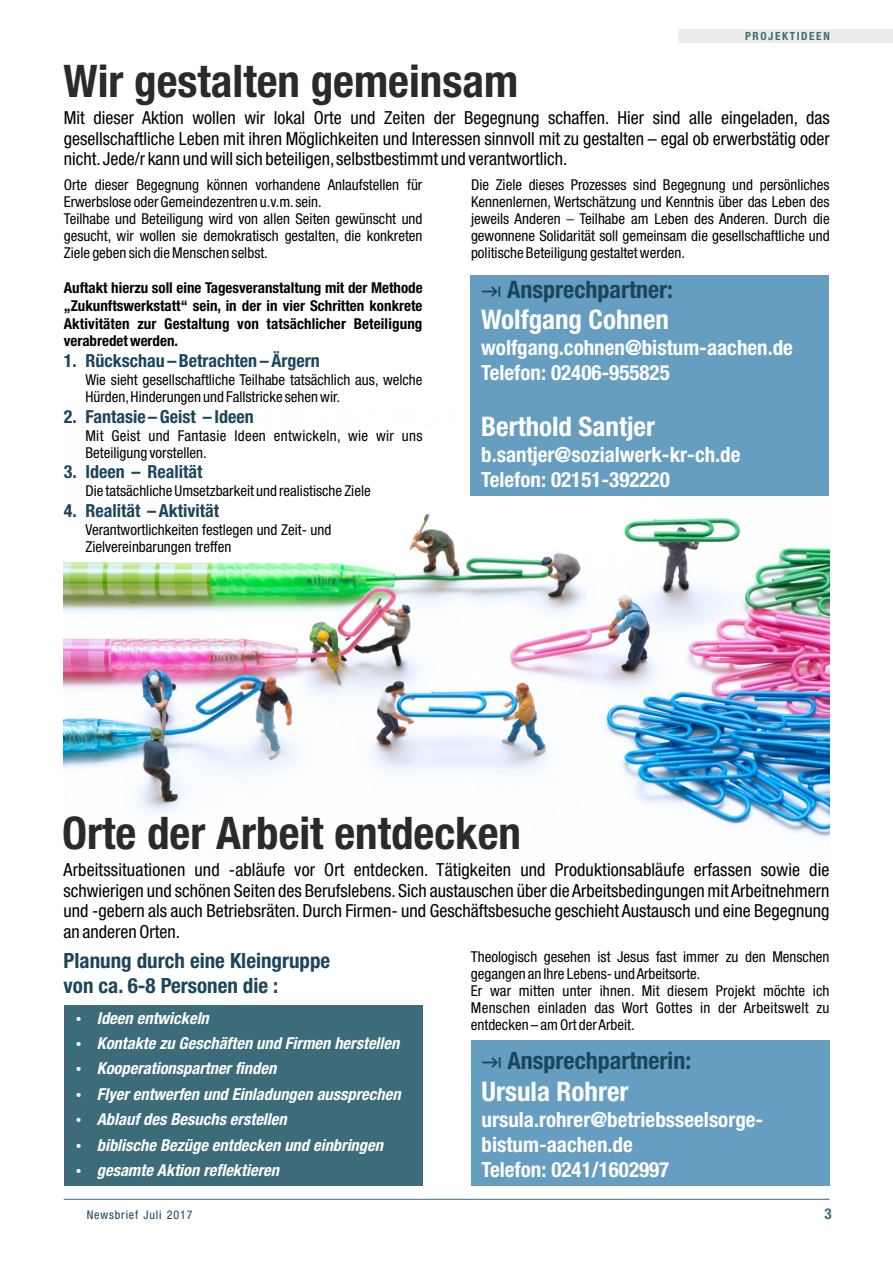
<style>
.page{position:relative;width:893px;height:1263px;background:#fff}
.page>*{position:absolute;margin:0;border:0;box-sizing:border-box;transform-origin:0 0}
.t1{font:700 condensed 45px "Helvetica Neue";color:#2b2a29}
.t2{font:700 condensed 27px "Helvetica Neue";color:#fefefe}
.t3{font:700 condensed 24px "Helvetica Neue";color:#1b455c}
.t4{font:700 condensed 21px/24.9px "Helvetica Neue";color:#fefefe}
.t5{font:700 condensed 21px/24.9px "Helvetica Neue";color:#1b455c}
.t6{font:condensed 18px/20.5px "Helvetica Neue";color:#000;text-align:justify}
.t7{font:700 condensed 18px "Helvetica Neue";color:#1b455c}
.t8{font:italic 700 condensed 16.5px/25.3px "Helvetica Neue";color:#fefefe}
.t9{font:condensed 15px/17.1px "Helvetica Neue";color:#000}
.t10{font:700 condensed 15px/17.7px "Helvetica Neue";letter-spacing:.01em;color:#000;text-align:justify}
.t11{font:condensed 15px/17.1px "Helvetica Neue";letter-spacing:.02em;color:#000}
.t12{font:700 condensed 15px "Helvetica Neue LT Std";color:#3c6c7a}
.t13{font:condensed 12px "Helvetica Neue LT Std";letter-spacing:.07em;color:#1b455c}
.t14{font:700 condensed 11.25px "Helvetica Neue";letter-spacing:.145em;color:#3c6c7a}
.s1{color:#2b2a29}
</style>
<div class="page">
<div style="left:471px;top:1040px;width:359px;height:146px;background:#659ec0"></div>
<div style="left:64px;top:1005px;width:358px;height:181px;background:#3c6c7a"></div>
<div style="left:679px;top:29px;width:214px;height:14px;background:#ebecec"></div>
<img style="left:64px;top:513px;width:766px;height:325px">
<hr style="left:64px;top:1199px;width:766px;height:1px;background:#3c6c7a">
<div style="left:470px;top:275px;width:359px;height:221px;background:#659ec0"></div>
<p class="t14" style="left:745px;top:29px;width:86px">PROJEKTIDEEN</p>
<h1 class="t1" style="left:63px;top:53px;width:456px">Wir gestalten gemeinsam</h1>
<p class="t6" style="left:64px;top:107px;width:767px">Mit dieser Aktion wollen wir lokal Orte und Zeiten der Begegnung schaffen. Hier sind alle eingeladen, das gesellschaftliche Leben mit ihren Möglichkeiten und Interessen sinnvoll mit zu gestalten – egal ob erwerbstätig oder nicht.Jede/r kann und will sich beteiligen,selbstbestimmt und verantwortlich.</p>
<p class="t9" style="left:64px;top:176px;width:360px">Orte dieser Begegnung können vorhandene Anlaufstellen für Erwerbslose oder Gemeindezentren u.v.m.sein.<br>Teilhabe und Beteiligung wird von allen Seiten gewünscht und gesucht, wir wollen sie demokratisch gestalten, die konkreten Ziele geben sich die Menschen selbst.</p>
<p class="t10" style="left:64px;top:279px;width:360px">Auftakt hierzu soll eine Tagesveranstaltung mit der Methode „Zukunftswerkstatt“ sein, in der in vier Schritten konkrete Aktivitäten zur Gestaltung von tatsächlicher Beteiligung verabredet werden.</p>
<p class="t7" style="left:64px;top:350px;width:257px">1. Rückschau – Betrachten – Ärgern</p>
<p class="t9" style="left:85px;top:371px;width:339px">Wie sieht gesellschaftliche Teilhabe tatsächlich aus, welche<br>Hürden,Hinderungen und Fallstricke sehen wir.</p>
<p class="t7" style="left:64px;top:405px;width:191px">2. Fantasie – Geist – Ideen</p>
<p class="t11" style="left:85px;top:427px;width:339px">Mit Geist und Fantasie Ideen entwickeln, wie wir uns<br>Beteiligung vorstellen.</p>
<p class="t7" style="left:64px;top:461px;width:140px">3. Ideen – Realität</p>
<p class="t9" style="left:85px;top:482px;width:287px">Die tatsächliche Umsetzbarkeit und realistische Ziele</p>
<p class="t7" style="left:64px;top:500px;width:157px">4. Realität – Aktivität</p>
<p class="t9" style="left:85px;top:521px;width:247px">Verantwortlichkeiten festlegen und Zeit- und<br>Zielvereinbarungen treffen</p>
<p class="t9" style="left:471px;top:176px;width:360px;text-align:justify">Die Ziele dieses Prozesses sind Begegnung und persönliches Kennenlernen, Wertschätzung und Kenntnis über das Leben des jeweils Anderen <span class="s1">–</span> Teilhabe am Leben des Anderen. Durch die gewonnene Solidarität soll gemeinsam die gesellschaftliche und politische Beteiligung gestaltet werden.</p>
<h3 class="t3" style="left:507px;top:275px;width:167px">Ansprechpartner:</h3>
<h2 class="t2" style="left:481px;top:303px;width:189px">Wolfgang Cohnen</h2>
<h3 class="t4" style="left:481px;top:335px;width:313px">wolfgang.cohnen@bistum-aachen.de<br>Telefon: 02406-955825</h3>
<h2 class="t2" style="left:481px;top:410px;width:175px">Berthold Santjer</h2>
<h3 class="t4" style="left:481px;top:442px;width:261px">b.santjer@sozialwerk-kr-ch.de<br>Telefon: 02151-392220</h3>
<h1 class="t1" style="left:62px;top:806px;width:461px">Orte der Arbeit entdecken</h1>
<p class="t6" style="left:64px;top:859px;width:767px">Arbeitssituationen und -abläufe vor Ort entdecken. Tätigkeiten und Produktionsabläufe erfassen sowie die schwierigen und schönen Seiten des Berufslebens. Sich austauschen über die Arbeitsbedingungen mit Arbeitnehmern und -gebern als auch Betriebsräten. Durch Firmen- und Geschäftsbesuche geschieht Austausch und eine Begegnung an anderen Orten.</p>
<h3 class="t5" style="left:64px;top:948px;width:268px">Planung durch eine Kleingruppe von ca. 6-8 Personen die :</h3>
<p class="t8" style="left:97px;top:1005px;width:305px">Ideen entwickeln<br>Kontakte zu Geschäften und Firmen herstellen Kooperationspartner finden<br>Flyer entwerfen und Einladungen aussprechen Ablauf des Besuchs erstellen<br>biblische Bezüge entdecken und einbringen gesamte Aktion reflektieren</p>
<p class="t9" style="left:471px;top:948px;width:360px">Theologisch gesehen ist Jesus fast immer zu den Menschen gegangen an Ihre Lebens- und Arbeitsorte.<br>Er war mitten unter ihnen. Mit diesem Projekt möchte ich Menschen einladen das Wort Gottes in der Arbeitswelt zu entdecken – am Ort der Arbeit.</p>
<h3 class="t3" style="left:508px;top:1046px;width:185px">Ansprechpartnerin:</h3>
<h2 class="t2" style="left:482px;top:1075px;width:148px">Ursula Rohrer</h2>
<h3 class="t4" style="left:482px;top:1107px;width:283px">ursula.rohrer@betriebsseelsorge&shy;bistum-aachen.de<br>Telefon: 0241/1602997</h3>
<p class="t13" style="left:87px;top:1210px;width:107px">Newsbrief Juli 2017</p>
<p class="t12" style="left:824px;top:1208px;width:9px">3</p>
</div>
